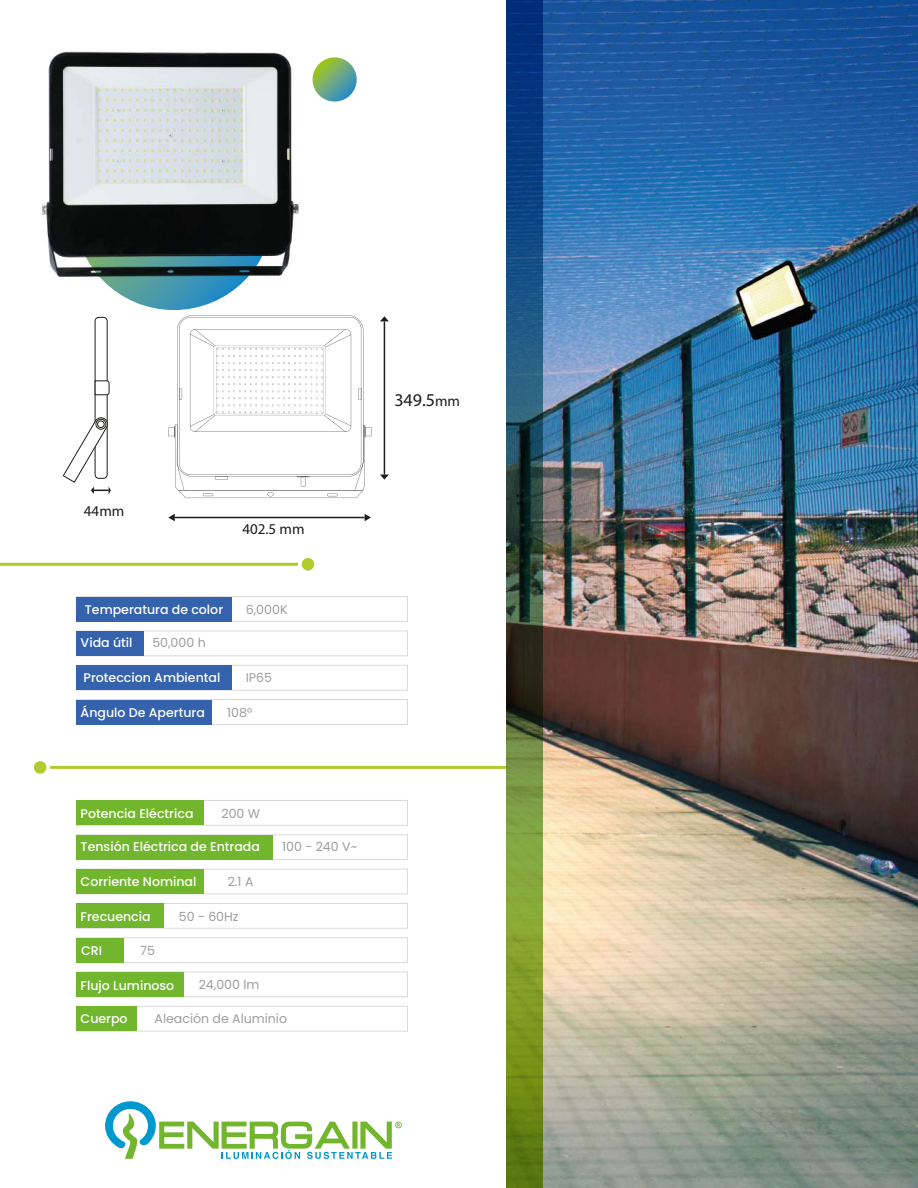
<style>
.page{position:relative;width:918px;height:1188px;background:#fff}
.page>*{position:absolute;margin:0;border:0;box-sizing:border-box;transform-origin:0 0}
.t1{font:18px "Myriad Pro";color:#1d1d1b}
.t2{font:15px "Myriad Pro";color:#1d1d1b}
.t3{font:500 12.6px "Poppins";color:#fff}
.t4{font:12.6px "Poppins";color:#9d9d9c}
.s1{font-size:15px}
</style>
<div class="page">
<div style="left:95px;top:317px;width:13px;height:162px;border:1px solid #1d1d1b;border-radius:4px"></div>
<img style="left:543px;top:0;width:375px;height:1188px">
<svg style="left:313px;top:57px;width:44px;height:45px;background:#6eab7f"></svg>
<div style="left:76px;top:834px;width:332px;height:26px;border:1px solid #dadada"></div>
<div style="left:76px;top:869px;width:332px;height:25px;border:1px solid #dadada"></div>
<div style="left:76px;top:903px;width:332px;height:26px;border:1px solid #dadada"></div>
<div style="left:76px;top:937px;width:332px;height:26px;border:1px solid #dadada"></div>
<div style="left:76px;top:972px;width:332px;height:25px;border:1px solid #dadada"></div>
<div style="left:76px;top:1006px;width:332px;height:25px;border:1px solid #dadada"></div>
<div style="left:76px;top:800px;width:332px;height:26px;border:1px solid #dadada"></div>
<div style="left:76px;top:835px;width:196px;height:25px;background:#71b62c"></div>
<div style="left:76px;top:869px;width:128px;height:25px;background:#71b62c"></div>
<div style="left:76px;top:903px;width:88px;height:25px;background:#71b62c"></div>
<div style="left:76px;top:938px;width:48px;height:25px;background:#71b62c"></div>
<div style="left:76px;top:972px;width:107px;height:25px;background:#71b62c"></div>
<div style="left:76px;top:1006px;width:61px;height:25px;background:#71b62c"></div>
<hr style="left:40px;top:766px;width:467px;height:3px;background:#b0cb2d">
<div style="left:30px;top:757px;width:20px;height:20px;background:#fff;border-radius:50%"></div>
<div style="left:34px;top:761px;width:12px;height:13px;background:#b0cb2d;border-radius:50%"></div>
<div style="left:76px;top:800px;width:128px;height:25px;background:#71b62c"></div>
<svg style="left:105px;top:1101px;width:297px;height:58px"></svg>
<div style="left:76px;top:631px;width:332px;height:25px;border:1px solid #dadada"></div>
<div style="left:76px;top:665px;width:332px;height:26px;border:1px solid #dadada"></div>
<div style="left:76px;top:699px;width:332px;height:26px;border:1px solid #dadada"></div>
<div style="left:76px;top:596px;width:332px;height:26px;border:1px solid #dadada"></div>
<div style="left:76px;top:631px;width:68px;height:25px;background:#3462ac"></div>
<div style="left:76px;top:665px;width:155px;height:25px;background:#3462ac"></div>
<div style="left:76px;top:700px;width:136px;height:24px;background:#3462ac"></div>
<div style="left:76px;top:597px;width:155px;height:24px;background:#3462ac"></div>
<svg style="left:507px;top:0;width:36px;height:1188px;background:#3e604a"></svg>
<hr style="left:0;top:563px;width:308px;height:3px;background:#b0cb2d">
<div style="left:298px;top:554px;width:20px;height:20px;background:#fff;border-radius:50%"></div>
<div style="left:302px;top:558px;width:12px;height:13px;background:#b0cb2d;border-radius:50%"></div>
<img style="left:42px;top:51px;width:257px;height:254px">
<svg style="left:168px;top:315px;width:204px;height:183px"></svg>
<hr style="left:175px;top:517px;width:190px;height:1px;background:#1d1d1b">
<svg style="left:168px;top:514px;width:7px;height:7px"></svg>
<svg style="left:365px;top:514px;width:6px;height:7px"></svg>
<hr style="left:384px;top:321px;width:1px;height:154px;background:#1d1d1b">
<svg style="left:380px;top:475px;width:9px;height:5px"></svg>
<svg style="left:380px;top:316px;width:9px;height:5px"></svg>
<svg style="left:94px;top:380px;width:16px;height:16px"></svg>
<svg style="left:63px;top:417px;width:48px;height:77px"></svg>
<h1 class="t1" style="left:394px;top:389px;width:67px">349.5<span class="s1">mm</span></h1>
<p class="t2" style="left:84px;top:502px;width:42px">44mm</p>
<p class="t2" style="left:242px;top:520px;width:64px">402.5 mm</p>
<p class="t3" style="left:85px;top:602px;width:140px">Temperatura de color</p>
<p class="t3" style="left:81px;top:636px;width:53px">Vida útil</p>
<p class="t4" style="left:152px;top:636px;width:55px">50,000 h</p>
<p class="t4" style="left:246px;top:602px;width:43px">6,000K</p>
<p class="t3" style="left:84px;top:671px;width:138px">Proteccion Ambiental</p>
<p class="t3" style="left:81px;top:705px;width:126px">Ángulo De Apertura</p>
<p class="t4" style="left:246px;top:670px;width:28px">IP65</p>
<p class="t4" style="left:227px;top:705px;width:27px">108°</p>
<p class="t3" style="left:81px;top:806px;width:114px">Potencia Eléctrica</p>
<p class="t4" style="left:221px;top:806px;width:40px">200 W</p>
<p class="t3" style="left:81px;top:839px;width:181px">Tensión Eléctrica de Entrada</p>
<p class="t4" style="left:282px;top:839px;width:76px">100 - 240 V~</p>
<p class="t3" style="left:81px;top:874px;width:117px">Corriente Nominal</p>
<p class="t4" style="left:228px;top:874px;width:27px">2.1 A</p>
<p class="t3" style="left:81px;top:909px;width:72px">Frecuencia</p>
<p class="t4" style="left:179px;top:909px;width:61px">50 - 60Hz</p>
<p class="t3" style="left:81px;top:944px;width:22px">CRI</p>
<p class="t4" style="left:140px;top:943px;width:16px">75</p>
<p class="t3" style="left:81px;top:978px;width:95px">Flujo Luminoso</p>
<p class="t4" style="left:199px;top:977px;width:62px">24,000 lm</p>
<p class="t3" style="left:81px;top:1011px;width:49px">Cuerpo</p>
<p class="t4" style="left:155px;top:1011px;width:134px">Aleación de Aluminio</p>
</div>
